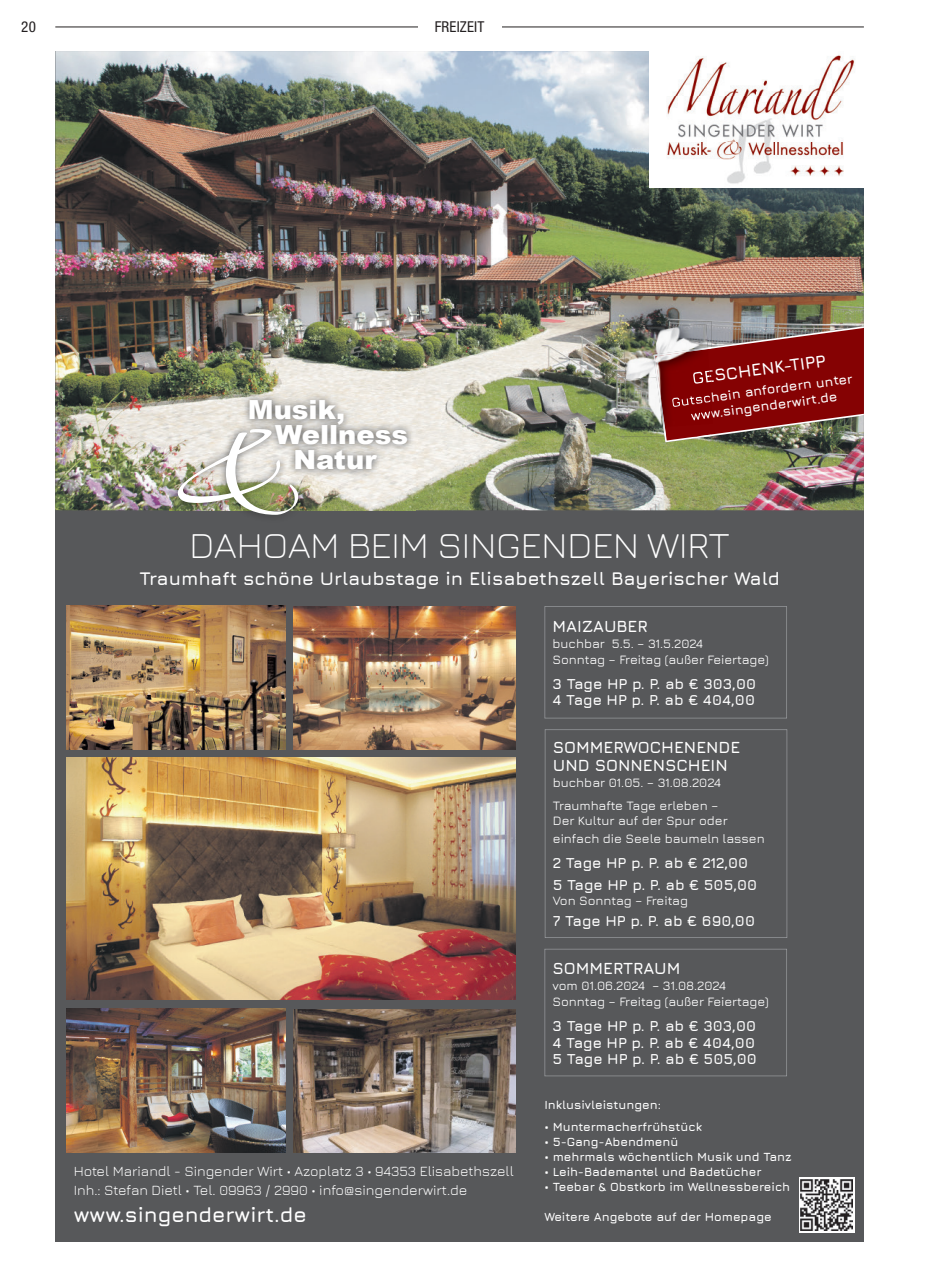
<style>
.page{position:relative;width:932px;height:1263px;background:#fff}
.page>*{position:absolute;margin:0;border:0;box-sizing:border-box;transform-origin:0 0}
.t1{font:128.7px "Whisper";color:#fff;scale:1.22 1}
.t2{font:300 37.65px "Jura";color:#fff}
.t3{font:900 26.4px "Arial";color:#fff;scale:1.04 1}
.t4{font:700 21px "Jura";color:#fff}
.t5{font:700 18.6px "Jura";color:#fff}
.t6{font:700 17.25px "Jura";color:#fff}
.t7{font:700 16.35px/17.5px "Jura";color:#fff}
.t8{font:condensed 15px "Helvetica Neue LT Std";letter-spacing:.015em;color:#231f20}
.t9{font:700 14.7px/16.5px "Jura";color:#fff}
.t10{font:14.25px/18.8px "Jura";color:#fff}
.t11{font:700 13.35px/15.8px "Jura";color:#fff;text-align:center}
.t12{font:500 12.75px/16px "Jura";color:#fff}
.t13{font:700 12px "Jura";color:#fff}
</style>
<div class="page">
<div style="left:55px;top:51px;width:808px;height:1191px;background:#57585a"></div>
<img style="left:55px;top:51px;width:808px;height:459px">
<img style="left:799px;top:1177px;width:54px;height:55px">
<img style="left:800px;top:1179px;width:51px;height:51px">
<img style="left:649px;top:51px;width:214px;height:137px">
<img style="left:66px;top:1009px;width:219px;height:143px">
<img style="left:66px;top:606px;width:219px;height:143px">
<img style="left:66px;top:758px;width:449px;height:242px">
<img style="left:293px;top:1009px;width:222px;height:143px">
<img style="left:293px;top:606px;width:222px;height:143px">
<img style="left:169px;top:392px;width:246px;height:124px">
<img style="left:619px;top:321px;width:92px;height:115px">
<svg style="left:653px;top:326px;width:210px;height:116px;background:#842624"></svg>
<img style="left:622px;top:324px;width:85px;height:55px">
<img style="left:625px;top:377px;width:38px;height:52px">
<img style="left:707px;top:349px;width:4px;height:78px">
<img style="left:707px;top:370px;width:2px;height:14px">
<img style="left:707px;top:392px;width:4px;height:15px">
<img style="left:707px;top:408px;width:4px;height:15px">
<img style="left:653px;top:347px;width:54px;height:80px">
<svg style="left:544px;top:729px;width:243px;height:209px"></svg>
<svg style="left:544px;top:606px;width:242px;height:112px"></svg>
<svg style="left:544px;top:949px;width:242px;height:127px"></svg>
<hr style="left:55px;top:27px;width:808px;height:1px;background:#231f20">
<div style="left:417px;top:21px;width:84px;height:11px;background:#fff"></div>
<p class="t8" style="left:21px;top:18px;width:16px">20</p>
<p class="t8" style="left:434px;top:18px;width:51px">FREIZEIT</p>
<p class="t3" style="left:248px;top:391px;width:95px">Musik,</p>
<p class="t3" style="left:275px;top:416px;width:129px">Wellness</p>
<p class="t3" style="left:293px;top:441px;width:81px">Natur</p>
<p class="t1" style="left:169px;top:387px;width:109px">&amp;</p>
<p class="t6" style="left:690px;top:366px;width:136px;rotate:-8deg">GESCHENK-TIPP</p>
<p class="t11" style="left:670px;top:394px;width:184px;rotate:-8deg">Gutschein anfordern unter www.singenderwirt.de</p>
<p class="t2" style="left:189px;top:518px;width:541px">DAHOAM BEIM SINGENDEN WIRT</p>
<p class="t5" style="left:139px;top:564px;width:641px">Traumhaft schöne Urlaubstage in Elisabethszell Bayerischer Wald</p>
<p class="t7" style="left:552px;top:616px;width:97px">MAIZAUBER</p>
<p class="t12" style="left:552px;top:634px;width:218px">buchbar 5.5. – 31.5.2024<br>Sonntag – Freitag (außer Feiertage)</p>
<p class="t9" style="left:552px;top:674px;width:205px">3 Tage HP p. P. ab € 303,00<br>4 Tage HP p. P. ab € 404,00</p>
<p class="t7" style="left:552px;top:737px;width:189px">SOMMERWOCHENENDE<br>UND SONNENSCHEIN</p>
<p class="t12" style="left:552px;top:769px;width:170px;line-height:23.9px">buchbar 01.05. – 31.08.2024<br>Traumhafte Tage erleben –</p>
<p class="t12" style="left:552px;top:811px;width:213px;line-height:17.5px">Der Kultur auf der Spur oder einfach die Seele baumeln lassen</p>
<p class="t9" style="left:552px;top:851px;width:206px;line-height:21.5px">2 Tage HP p. P. ab € 212,00<br>5 Tage HP p. P. ab € 505,00</p>
<p class="t12" style="left:552px;top:891px;width:136px">Von Sonntag – Freitag</p>
<p class="t9" style="left:552px;top:911px;width:203px">7 Tage HP p. P. ab € 690,00</p>
<p class="t10" style="left:74px;top:1160px;width:441px">Hotel Mariandl - Singender Wirt • Azoplatz 3 • 94353 Elisabethszell<br>Inh.: Stefan Dietl • Tel. 09963 / 2990 • info@singenderwirt.de</p>
<p class="t4" style="left:74px;top:1198px;width:234px">www.singenderwirt.de</p>
<p class="t7" style="left:552px;top:958px;width:129px">SOMMERTRAUM</p>
<p class="t12" style="left:552px;top:976px;width:218px">vom 01.06.2024 – 31.08.2024<br>Sonntag – Freitag (außer Feiertage)</p>
<p class="t9" style="left:552px;top:1016px;width:206px">3 Tage HP p. P. ab € 303,00<br>4 Tage HP p. P. ab € 404,00<br>5 Tage HP p. P. ab € 505,00</p>
<p class="t13" style="left:544px;top:1096px;width:118px">Inklusivleistungen:</p>
<p class="t13" style="left:544px;top:1117px;width:159px">• Muntermacherfrühstück</p>
<p class="t13" style="left:544px;top:1132px;width:135px">• 5-Gang-Abendmenü</p>
<p class="t13" style="left:544px;top:1147px;width:249px">• mehrmals wöchentlich Musik und Tanz</p>
<p class="t13" style="left:544px;top:1162px;width:218px">• Leih-Bademantel und Badetücher</p>
<p class="t13" style="left:544px;top:1177px;width:247px">• Teebar &amp; Obstkorb im Wellnessbereich</p>
<p class="t13" style="left:544px;top:1207px;width:229px">Weitere Angebote auf der Homepage</p>
</div>
